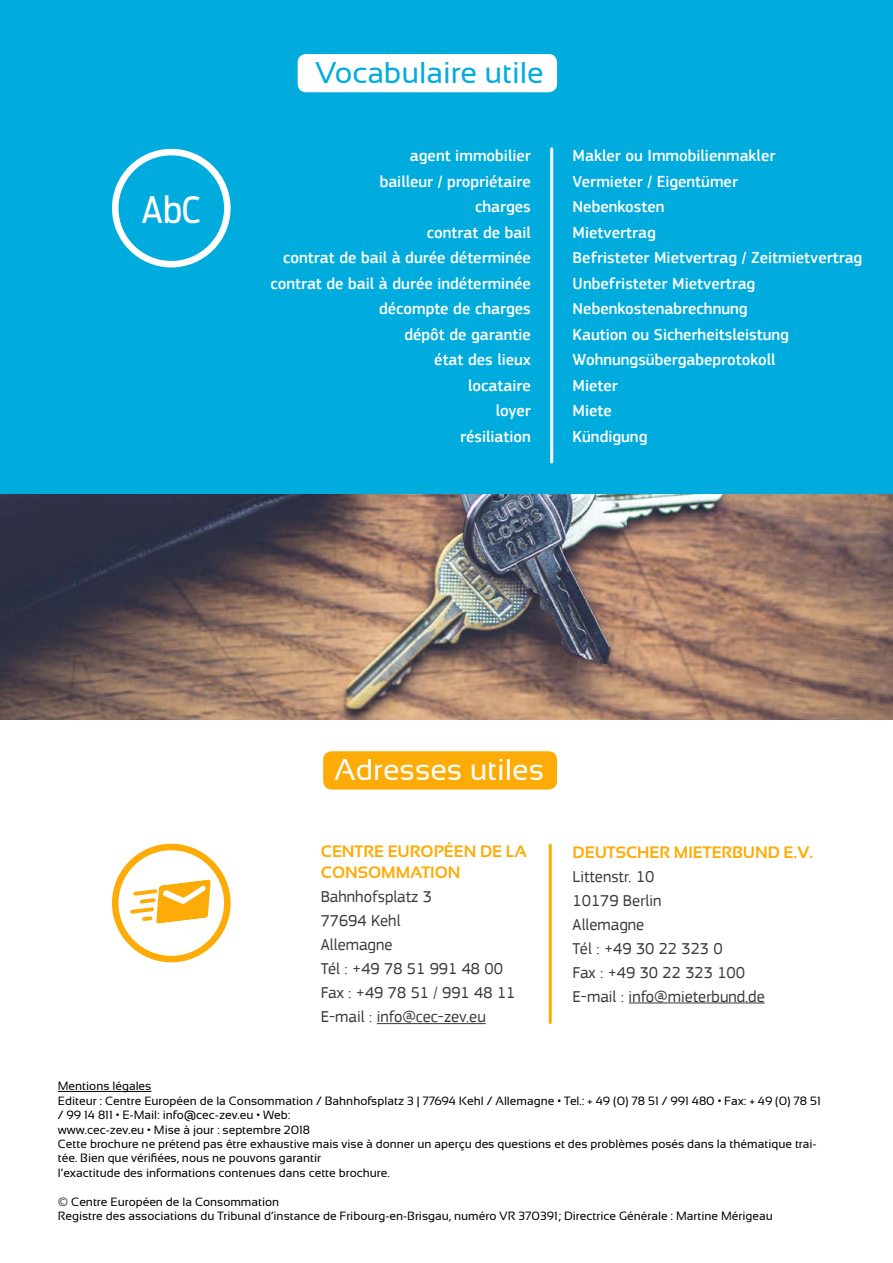
<style>
.page{position:relative;width:893px;height:1263px;background:#fff}
.page>*{position:absolute;margin:0;border:0;box-sizing:border-box;transform-origin:0 0}
.t1{font:36px "Antenna Cond";color:#fff}
.t2{font:30px "Sansation";color:#00acdd}
.t3{font:30px "Sansation";color:#fff}
.t4{font:500 16.5px/25.5px "PF Square Sans Pro";color:#fff;text-align:right}
.t5{font:16.5px/24px "PF Square Sans Pro";color:#393939}
.t6{font:700 16.5px/21px "Sansation";color:#fdab06}
.t7{font:12px/14.4px "Sansation";color:#000}
</style>
<div class="page">
<div style="left:0;top:0;width:893px;height:503px;background:#00acdd"></div>
<hr style="left:377px;top:1023px;width:109px;height:1px;background:#393939">
<hr style="left:629px;top:1002px;width:136px;height:1px;background:#393939">
<div style="left:298px;top:54px;width:259px;height:38px;background:#fff;border-radius:9px"></div>
<hr style="left:550px;top:149px;width:3px;height:313px;background:#fff">
<hr style="left:549px;top:845px;width:3px;height:178px;background:#fdab06">
<img style="left:0;top:494px;width:893px;height:225px">
<div style="left:323px;top:751px;width:234px;height:38px;background:#fdab06;border-radius:9px"></div>
<svg style="left:112px;top:149px;width:119px;height:118px"></svg>
<svg style="left:112px;top:844px;width:119px;height:118px"></svg>
<hr style="left:58px;top:1091px;width:93px;height:1px;background:#000">
<h1 class="t1" style="left:142px;top:188px;width:61px">AbC</h1>
<h2 class="t2" style="left:315px;top:56px;width:230px">Vocabulaire utile</h2>
<h3 class="t4" style="left:270px;top:143px;width:262px">agent immobilier<br>bailleur / propriétaire<br>charges<br>contrat de bail<br>contrat de bail à durée déterminée contrat de bail à durée indéterminée décompte de charges<br>dépôt de garantie<br>état des lieux<br>locataire<br>loyer<br>résiliation</h3>
<p class="t4" style="left:573px;top:143px;width:291px;text-align:left">Makler ou Immobilienmakler<br>Vermieter / Eigentümer<br>Nebenkosten<br>Mietvertrag<br>Befristeter Mietvertrag / Zeitmietvertrag<br>Unbefristeter Mietvertrag<br>Nebenkostenabrechnung<br>Kaution ou Sicherheitsleistung<br>Wohnungsübergabeprotokoll<br>Mieter<br>Miete<br>Kündigung</p>
<h2 class="t3" style="left:334px;top:753px;width:212px">Adresses utiles</h2>
<h3 class="t6" style="left:321px;top:841px;width:208px">CENTRE EUROPÉEN DE LA<br>CONSOMMATION</h3>
<h3 class="t5" style="left:321px;top:885px;width:196px">Bahnhofsplatz 3<br>77694 Kehl<br>Allemagne<br>Tél : +49 78 51 991 48 00<br>Fax : +49 78 51 / 991 48 11<br>E-mail : info@cec-zev.eu</h3>
<h3 class="t6" style="left:573px;top:841px;width:242px">DEUTSCHER MIETERBUND E.V.</h3>
<h3 class="t5" style="left:573px;top:864px;width:194px">Littenstr. 10<br>10179 Berlin<br>Allemagne<br>Tél : +49 30 22 323 0<br>Fax : +49 30 22 323 100<br>E-mail : info@mieterbund.de</h3>
<p class="t7" style="left:58px;top:1079px;width:764px">Mentions légales<br>Editeur : Centre Européen de la Consommation / Bahnhofsplatz 3 | 77694 Kehl / Allemagne • Tel.: + 49 (0) 78 51 / 991 480 • Fax: + 49 (0) 78 51 / 99 14 811 • E-Mail: info@cec-zev.eu • Web:<br>www.cec-zev.eu • Mise à jour : septembre 2018<br>Cette brochure ne prétend pas être exhaustive mais vise à donner un aperçu des questions et des problèmes posés dans la thématique trai&shy;tée. Bien que vérifiées, nous ne pouvons garantir<br>l’exactitude des informations contenues dans cette brochure.</p>
<p class="t7" style="left:58px;top:1194px;width:716px">© Centre Européen de la Consommation<br>Registre des associations du Tribunal d’instance de Fribourg-en-Brisgau, numéro VR 370391; Directrice Générale : Martine Mérigeau</p>
</div>
